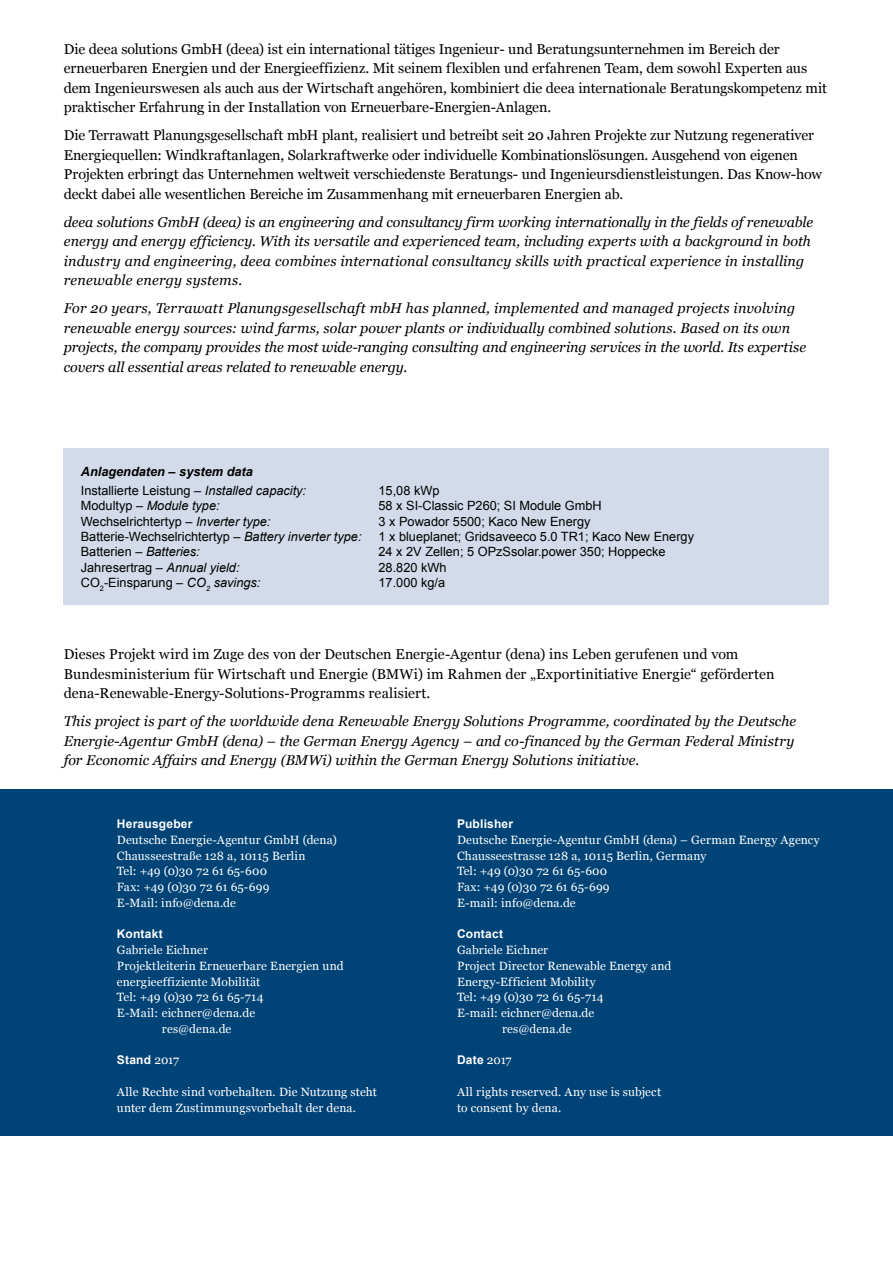
<style>
.page{position:relative;width:893px;height:1263px;background:#fff}
.page>*{position:absolute;margin:0;border:0;box-sizing:border-box;transform-origin:0 0}
.t1{font:14.25px/19.5px "Georgia";letter-spacing:-.005em;color:#000}
.t2{font:italic 14.25px/19.5px "Georgia";color:#000}
.t3{font:12.75px/15.3px "Arial";color:#000}
.t4{font:italic 700 12.75px/19.5px "Arial";color:#000}
.t5{font:12px/15.8px "Georgia";letter-spacing:.005em;color:#fff}
.t6{font:700 12px "Arial";letter-spacing:.02em;color:#fff}
.s1{font-weight:400;font-style:normal}
.s2{font-weight:400}
.s3{font-style:italic}
.s4{font-family:"Georgia";font-weight:400}
</style>
<div class="page">
<div style="left:0;top:789px;width:893px;height:346px;background:#004377"></div>
<div style="left:64px;top:449px;width:765px;height:156px;background:#d3dbea"></div>
<p class="t1" style="left:64px;top:39px;width:765px">Die deea solutions GmbH (deea) ist ein international tätiges Ingenieur- und Beratungsunternehmen im Bereich der erneuerbaren Energien und der Energieeffizienz. Mit seinem flexiblen und erfahrenen Team, dem sowohl Experten aus dem Ingenieurswesen als auch aus der Wirtschaft angehören, kombiniert die deea internationale Beratungskompetenz mit praktischer Erfahrung in der Installation von Erneuerbare-Energien-Anlagen.</p>
<p class="t1" style="left:64px;top:125px;width:760px">Die Terrawatt Planungsgesellschaft mbH plant, realisiert und betreibt seit 20 Jahren Projekte zur Nutzung regenerativer Energiequellen: Windkraftanlagen, Solarkraftwerke oder individuelle Kombinationslösungen. Ausgehend von eigenen Projekten erbringt das Unternehmen weltweit verschiedenste Beratungs- und Ingenieursdienstleistungen. Das Know-how deckt dabei alle wesentlichen Bereiche im Zusammenhang mit erneuerbaren Energien ab.</p>
<p class="t2" style="left:64px;top:212px;width:751px">deea solutions GmbH (deea) is an engineering and consultancy firm working internationally in the fields of renewable energy and energy efficiency. With its versatile and experienced team, including experts with a background in both industry and engineering, deea combines international consultancy skills with practical experience in installing renewable energy systems.</p>
<p class="t2" style="left:64px;top:298px;width:744px">For 20 years, Terrawatt Planungsgesellschaft mbH has planned, implemented and managed projects involving renewable energy sources: wind farms, solar power plants or individually combined solutions. Based on its own projects, the company provides the most wide-ranging consulting and engineering services in the world. Its expertise covers all essential areas related to renewable energy.</p>
<p class="t4" style="left:81px;top:462px;width:227px">Anlagendaten – system data<br><span class="s1">Installierte Leistung –</span> <span class="s2">Installed capacity:</span></p>
<p class="t3" style="left:81px;top:498px;width:282px">Modultyp – <span class="s3">Module type:<br></span>Wechselrichtertyp – <span class="s3">Inverter type:<br></span>Batterie-Wechselrichtertyp – <span class="s3">Battery inverter type:<br></span>Batterien – <span class="s3">Batteries:<br></span>Jahresertrag – <span class="s3">Annual yield:<br></span>CO<sub>2</sub>-Einsparung – <span class="s3">CO</span><sub>2</sub> <span class="s3">savings:</span></p>
<p class="t3" style="left:379px;top:483px;width:317px">15,08 kWp<br>58 x SI-Classic P260; SI Module GmbH<br>3 x Powador 5500; Kaco New Energy<br>1 x blueplanet; Gridsaveeco 5.0 TR1; Kaco New Energy<br>24 x 2V Zellen; 5 OPzSsolar.power 350; Hoppecke<br>28.820 kWh<br>17.000 kg/a</p>
<p class="t1" style="left:64px;top:644px;width:712px">Dieses Projekt wird im Zuge des von der Deutschen Energie-Agentur (dena) ins Leben gerufenen und vom<br>Bundesministerium für Wirtschaft und Energie (BMWi) im Rahmen der „Exportinitiative Energie“ geförderten dena-Renewable-Energy-Solutions-Programms realisiert.</p>
<p class="t2" style="left:64px;top:711px;width:734px">This project is part of the worldwide dena Renewable Energy Solutions Programme, coordinated by the Deutsche<br>Energie-Agentur GmbH (dena) – the German Energy Agency – and co-financed by the German Federal Ministry for Economic Affairs and Energy (BMWi) within the German Energy Solutions initiative.</p>
<p class="t6" style="left:117px;top:816px;width:77px">Herausgeber</p>
<p class="t5" style="left:117px;top:831px;width:221px">Deutsche Energie-Agentur GmbH (dena)<br>Chausseestraße 128 a, 10115 Berlin<br>Tel: +49 (0)30 72 61 65-600<br>Fax: +49 (0)30 72 61 65-699<br>E-Mail: info@dena.de</p>
<p class="t6" style="left:117px;top:926px;width:47px">Kontakt</p>
<p class="t5" style="left:117px;top:942px;width:93px">Gabriele Eichner</p>
<p class="t5" style="left:117px;top:957px;width:228px">Projektleiterin Erneuerbare Energien und</p>
<p class="t5" style="left:117px;top:973px;width:145px">energieeffiziente Mobilität</p>
<p class="t5" style="left:117px;top:989px;width:148px">Tel: +49 (0)30 72 61 65-714</p>
<p class="t5" style="left:117px;top:1005px;width:140px">E-Mail: eichner@dena.de</p>
<p class="t5" style="left:162px;top:1020px;width:71px">res@dena.de</p>
<p class="t6" style="left:117px;top:1052px;width:64px">Stand <span class="s4">2017</span></p>
<p class="t5" style="left:117px;top:1083px;width:261px">Alle Rechte sind vorbehalten. Die Nutzung steht unter dem Zustimmungsvorbehalt der dena.</p>
<p class="t6" style="left:457px;top:816px;width:58px">Publisher</p>
<p class="t5" style="left:457px;top:831px;width:364px">Deutsche Energie-Agentur GmbH (dena) – German Energy Agency Chausseestrasse 128 a, 10115 Berlin, Germany<br>Tel: +49 (0)30 72 61 65-600<br>Fax: +49 (0)30 72 61 65-699<br>E-mail: info@dena.de</p>
<p class="t6" style="left:457px;top:926px;width:47px">Contact</p>
<p class="t5" style="left:457px;top:942px;width:93px">Gabriele Eichner</p>
<p class="t5" style="left:457px;top:957px;width:216px">Project Director Renewable Energy and</p>
<p class="t5" style="left:457px;top:973px;width:140px">Energy-Efficient Mobility</p>
<p class="t5" style="left:457px;top:989px;width:148px">Tel: +49 (0)30 72 61 65-714</p>
<p class="t5" style="left:457px;top:1005px;width:139px">E-mail: eichner@dena.de</p>
<p class="t5" style="left:502px;top:1020px;width:71px">res@dena.de</p>
<p class="t6" style="left:457px;top:1052px;width:56px">Date <span class="s4">2017</span></p>
<p class="t5" style="left:457px;top:1083px;width:206px">All rights reserved. Any use is subject to consent by dena.</p>
</div>
